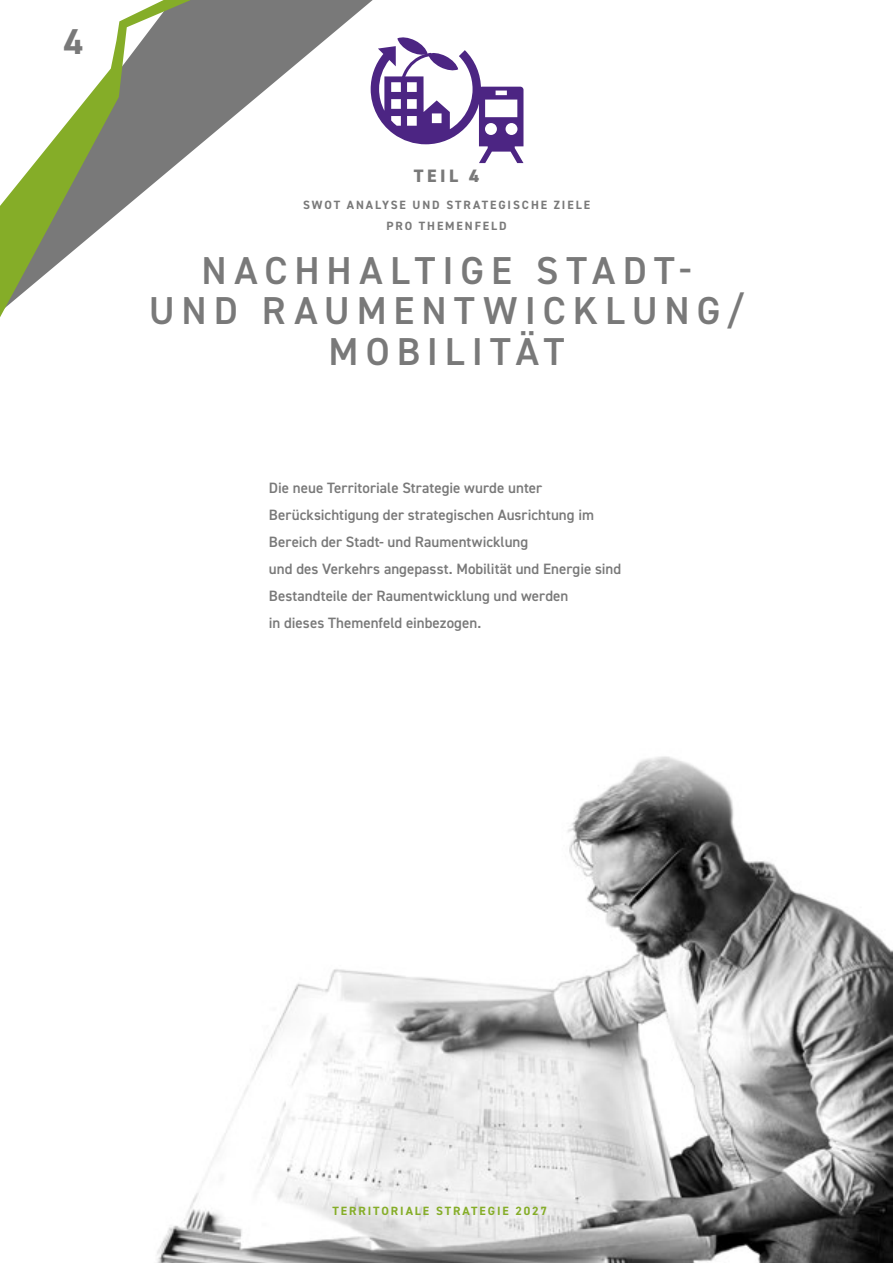
<style>
.page{position:relative;width:893px;height:1263px;background:#fff}
.page>*{position:absolute;margin:0;border:0;box-sizing:border-box;transform-origin:0 0}
.t1{font:600 39px/40.5px "DIN2014";letter-spacing:.18em;color:#797979;text-align:center}
.t2{font:700 36px "DIN2014";color:#797979}
.t3{font:800 18px "DIN2014";color:#797979}
.t4{font:600 15px/27px "DIN2014";color:#797979}
.t5{font:700 12px/20.2px "DIN2014";letter-spacing:.16em;color:#797979;text-align:center}
.t6{font:700 12px "DIN2014";letter-spacing:.16em;color:#85ad28}
</style>
<div class="page">
<img style="left:157px;top:756px;width:736px;height:507px">
<svg style="left:373px;top:37px;width:150px;height:126px"></svg>
<svg style="left:191px;top:0;width:182px;height:152px"></svg>
<svg style="left:0;top:0;width:191px;height:317px"></svg>
<h2 class="t2" style="left:64px;top:18px;width:21px">4</h2>
<p class="t3" style="left:414px;top:164px;width:67px">TEIL 4</p>
<p class="t5" style="left:303px;top:195px;width:288px">SWOT ANALYSE UND STRATEGISCHE ZIELE<br>PRO THEMENFELD</p>
<h1 class="t1" style="left:149px;top:249px;width:597px">NACHHALTIGE STADT-<br>UND RAUMENTWICKLUNG/<br>MOBILITÄT</h1>
<p class="t4" style="left:269px;top:474px;width:354px">Die neue Territoriale Strategie wurde unter Berücksichtigung der strategischen Ausrichtung im Bereich der Stadt- und Raumentwicklung<br>und des Verkehrs angepasst. Mobilität und Energie sind Bestandteile der Raumentwicklung und werden<br>in dieses Themenfeld einbezogen.</p>
<p class="t6" style="left:333px;top:1203px;width:216px">TERRITORIALE STRATEGIE 2027</p>
</div>
